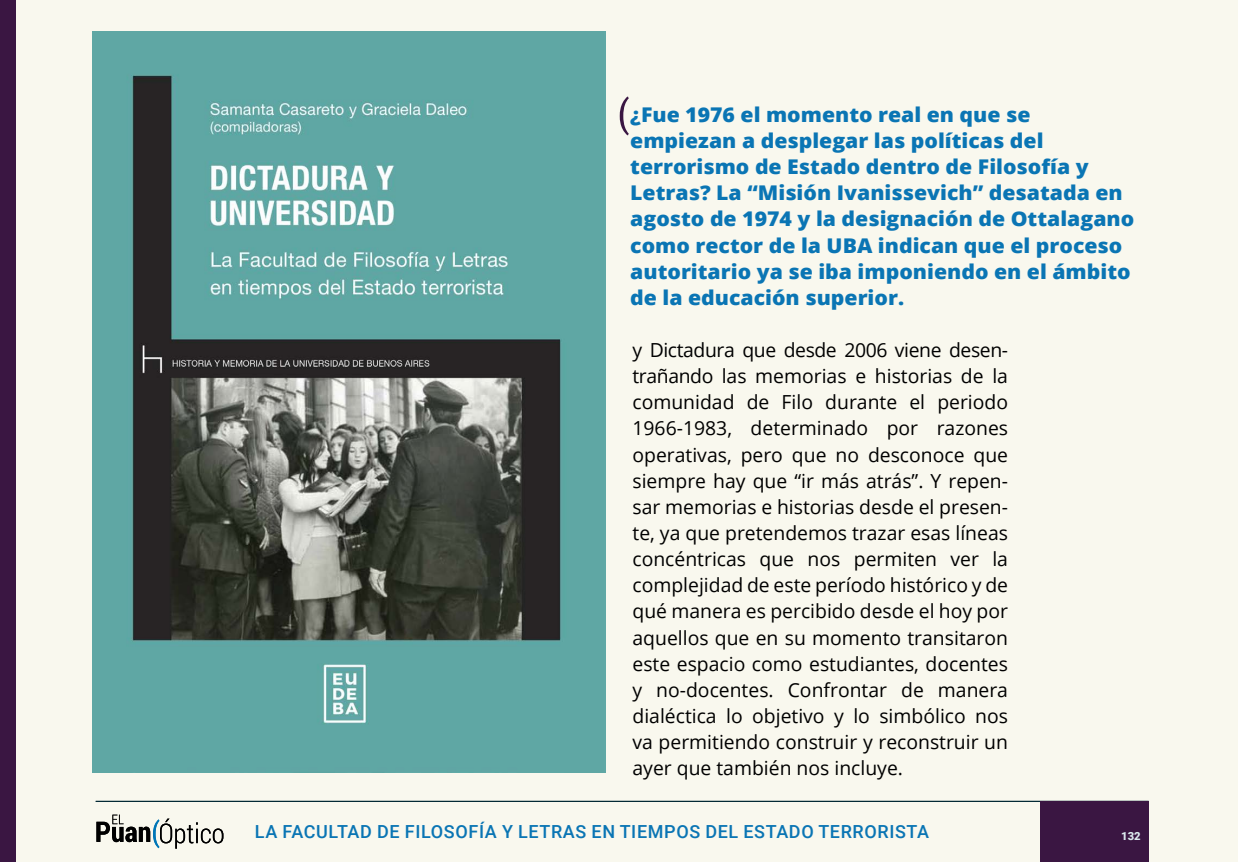
<style>
.page{position:relative;width:1238px;height:862px;background:#fff}
.page>*{position:absolute;margin:0;border:0;box-sizing:border-box;transform-origin:0 0}
.t1{font:800 20.25px/26.1px "Open Sans";color:#0a75b4;scale:1.05 1}
.t2{font:19.35px/26.1px "Open Sans";color:#000;text-align:justify}
.t3{font:500 18px "Roboto";letter-spacing:.035em;color:#0a75b4}
.t4{font:900 11.25px "Roboto";color:#dbe9ee}
</style>
<div class="page">
<div style="left:0;top:0;width:1237px;height:861px;background:#f9f8ee"></div>
<hr style="left:96px;top:800px;width:1052px;height:1px;background:#002732">
<svg style="left:96px;top:814px;width:127px;height:34px"></svg>
<div style="left:0;top:0;width:16px;height:861px;background:#3a1642"></div>
<div style="left:1039px;top:800px;width:109px;height:61px;background:#3a1642"></div>
<svg style="left:619px;top:96px;width:9px;height:39px"></svg>
<img style="left:93px;top:32px;width:512px;height:740px">
<p class="t1" style="left:630px;top:100px;width:481px">¿Fue 1976 el momento real en que se empiezan a desplegar las políticas del terrorismo de Estado dentro de Filosofía y Letras? La “Misión Ivanissevich” desatada en agosto de 1974 y la designación de Ottalagano como rector de la UBA indican que el proceso autoritario ya se iba imponiendo en el ámbito de la educación superior.</p>
<p class="t2" style="left:632px;top:336px;width:377px">y Dictadura que desde 2006 viene desen&shy;trañando las memorias e historias de la comunidad de Filo durante el periodo 1966-1983, determinado por razones operativas, pero que no desconoce que siempre hay que “ir más atrás”. Y repen&shy;sar memorias e historias desde el presen&shy;te, ya que pretendemos trazar esas líneas concéntricas que nos permiten ver la complejidad de este período histórico y de qué manera es percibido desde el hoy por aquellos que en su momento transitaron este espacio como estudiantes, docentes y no-docentes. Confrontar de manera dialéctica lo objetivo y lo simbólico nos va permitiendo construir y reconstruir un ayer que también nos incluye.</p>
<p class="t3" style="left:255px;top:818px;width:675px">LA FACULTAD DE FILOSOFÍA Y LETRAS EN TIEMPOS DEL ESTADO TERRORISTA</p>
<p class="t4" style="left:1121px;top:827px;width:21px">132</p>
</div>
